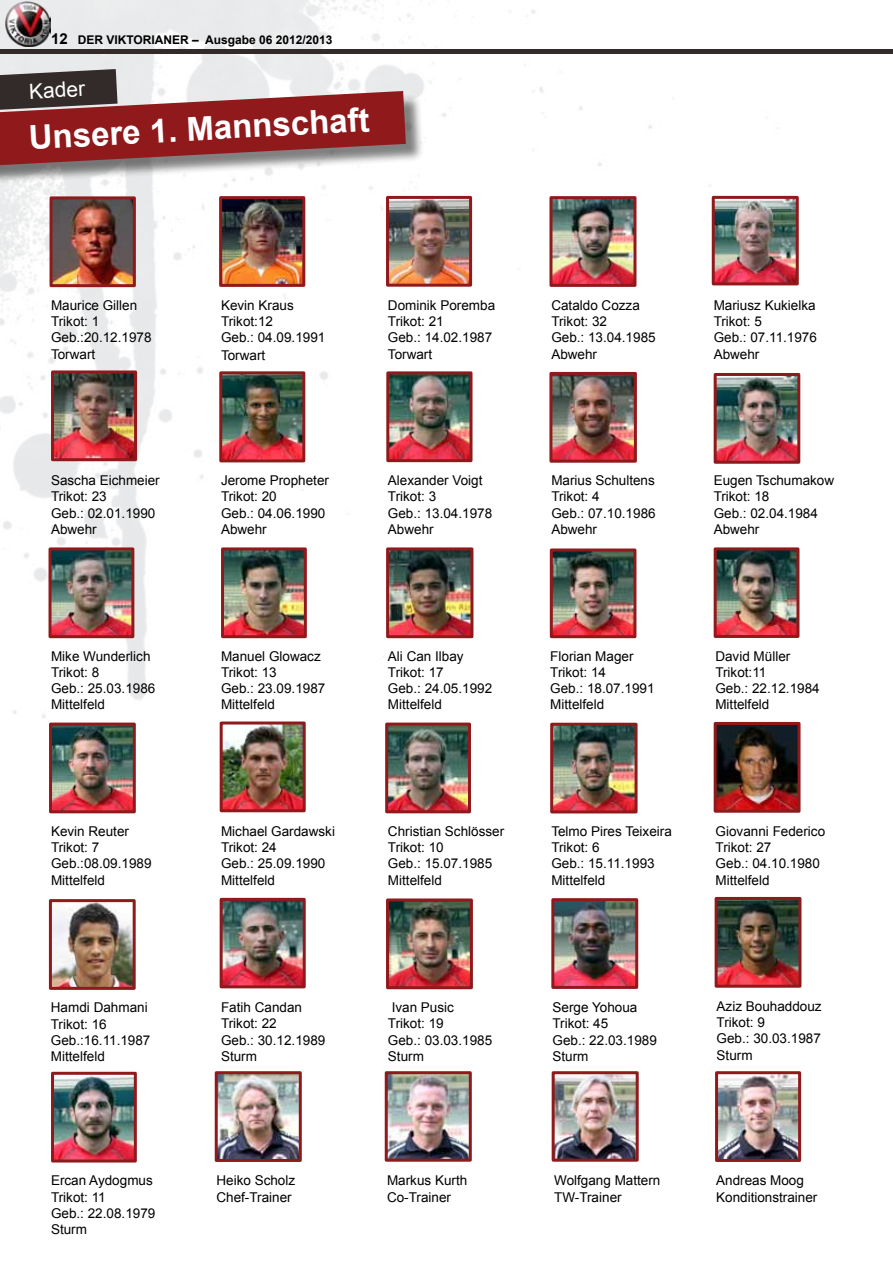
<style>
.page{position:relative;width:893px;height:1263px;background:#fff}
.page>*{position:absolute;margin:0;border:0;box-sizing:border-box;transform-origin:0 0}
.t1{font:700 33px "Arial";color:#fff}
.t2{font:21px "Arial";color:#fff}
.t3{font:13.5px/16.2px "Arial";color:#000}
.t4{font:700 12px "Arial";color:#000}
.s1{font-size:15px}
</style>
<div class="page">
<img style="left:0;top:0;width:836px;height:718px">
<img style="left:6px;top:2px;width:44px;height:45px">
<hr style="left:0;top:49px;width:893px;height:4px;background:#322b29">
<img style="left:54px;top:200px;width:78px;height:83px">
<div style="left:50px;top:196px;width:86px;height:91px;border:3px solid #90191c"></div>
<img style="left:53px;top:551px;width:77px;height:83px">
<div style="left:49px;top:547px;width:85px;height:91px;border:3px solid #90191c"></div>
<img style="left:53px;top:726px;width:79px;height:83px">
<div style="left:49px;top:722px;width:87px;height:91px;border:3px solid #90191c"></div>
<img style="left:55px;top:1076px;width:78px;height:82px">
<div style="left:51px;top:1072px;width:86px;height:90px;border:3px solid #90191c"></div>
<img style="left:219px;top:1075px;width:79px;height:83px">
<div style="left:215px;top:1071px;width:87px;height:91px;border:3px solid #90191c"></div>
<img style="left:55px;top:374px;width:78px;height:83px">
<div style="left:51px;top:370px;width:86px;height:91px;border:3px solid #90191c"></div>
<img style="left:553px;top:200px;width:79px;height:83px">
<div style="left:549px;top:196px;width:87px;height:91px;border:3px solid #90191c"></div>
<img style="left:553px;top:376px;width:80px;height:83px">
<div style="left:549px;top:372px;width:88px;height:91px;border:3px solid #90191c"></div>
<img style="left:554px;top:727px;width:80px;height:82px">
<div style="left:550px;top:723px;width:88px;height:90px;border:3px solid #90191c"></div>
<img style="left:554px;top:552px;width:78px;height:82px">
<div style="left:550px;top:548px;width:86px;height:90px;border:3px solid #90191c"></div>
<img style="left:719px;top:1075px;width:78px;height:83px">
<div style="left:715px;top:1071px;width:86px;height:91px;border:3px solid #90191c"></div>
<img style="left:555px;top:902px;width:79px;height:83px">
<div style="left:551px;top:898px;width:87px;height:91px;border:3px solid #90191c"></div>
<img style="left:716px;top:200px;width:79px;height:81px">
<div style="left:712px;top:196px;width:87px;height:89px;border:3px solid #90191c"></div>
<img style="left:718px;top:377px;width:78px;height:83px">
<div style="left:714px;top:373px;width:86px;height:91px;border:3px solid #90191c"></div>
<img style="left:718px;top:551px;width:77px;height:83px">
<div style="left:714px;top:547px;width:85px;height:91px;border:3px solid #90191c"></div>
<img style="left:718px;top:726px;width:78px;height:83px">
<div style="left:714px;top:722px;width:86px;height:91px;border:3px solid #90191c"></div>
<img style="left:390px;top:200px;width:78px;height:83px">
<div style="left:386px;top:196px;width:86px;height:91px;border:3px solid #90191c"></div>
<img style="left:390px;top:375px;width:78px;height:83px">
<div style="left:386px;top:371px;width:86px;height:91px;border:3px solid #90191c"></div>
<img style="left:390px;top:551px;width:79px;height:83px">
<div style="left:386px;top:547px;width:87px;height:91px;border:3px solid #90191c"></div>
<img style="left:389px;top:726px;width:78px;height:83px">
<div style="left:385px;top:722px;width:86px;height:91px;border:3px solid #90191c"></div>
<img style="left:390px;top:902px;width:79px;height:83px">
<div style="left:386px;top:898px;width:87px;height:91px;border:3px solid #90191c"></div>
<img style="left:556px;top:1075px;width:79px;height:83px">
<div style="left:552px;top:1071px;width:87px;height:91px;border:3px solid #90191c"></div>
<img style="left:719px;top:901px;width:78px;height:83px">
<div style="left:715px;top:897px;width:86px;height:91px;border:3px solid #90191c"></div>
<img style="left:53px;top:903px;width:79px;height:83px">
<div style="left:49px;top:899px;width:87px;height:91px;border:3px solid #90191c"></div>
<div style="left:0;top:94px;width:424px;height:91px;background:#000;opacity:.5"></div>
<img style="left:223px;top:200px;width:78px;height:83px">
<div style="left:219px;top:196px;width:86px;height:91px;border:3px solid #90191c"></div>
<img style="left:223px;top:375px;width:78px;height:83px">
<div style="left:219px;top:371px;width:86px;height:91px;border:3px solid #90191c"></div>
<img style="left:225px;top:551px;width:78px;height:83px">
<div style="left:221px;top:547px;width:86px;height:91px;border:3px solid #90191c"></div>
<img style="left:224px;top:902px;width:78px;height:82px">
<div style="left:220px;top:898px;width:86px;height:90px;border:3px solid #90191c"></div>
<img style="left:224px;top:725px;width:78px;height:83px">
<div style="left:220px;top:721px;width:86px;height:91px;border:3px solid #90191c"></div>
<img style="left:389px;top:1075px;width:79px;height:83px">
<div style="left:385px;top:1071px;width:87px;height:91px;border:3px solid #90191c"></div>
<svg style="left:0;top:69px;width:406px;height:96px;background:#9d5b5d"></svg>
<p class="t4" style="left:51px;top:32px;width:283px"><span class="s1">12</span> DER VIKTORIANER – AUSGABE 06 2012/2013</p>
<h2 class="t2" style="left:28px;top:77px;width:58px;rotate:-3deg">Kader</h2>
<h1 class="t1" style="left:28px;top:116px;width:352px;rotate:-3deg">UNSERE 1. MANNSCHAFT</h1>
<p class="t3" style="left:51px;top:297px;width:102px">Maurice Gillen<br>Trikot: 1<br>Geb.:20.12.1978<br>Torwart</p>
<p class="t3" style="left:51px;top:472px;width:110px">Sascha Eichmeier<br>Trikot: 23<br>Geb.: 02.01.1990<br>Abwehr</p>
<p class="t3" style="left:51px;top:648px;width:106px">Mike Wunderlich<br>Trikot: 8<br>Geb.: 25.03.1986<br>Mittelfeld</p>
<p class="t3" style="left:51px;top:823px;width:102px">Kevin Reuter<br>Trikot: 7<br>Geb.:08.09.1989<br>Mittelfeld</p>
<p class="t3" style="left:51px;top:1000px;width:101px">Hamdi Dahmani<br>Trikot: 16<br>Geb.:16.11.1987<br>Mittelfeld</p>
<p class="t3" style="left:51px;top:1173px;width:106px">Ercan Aydogmus<br>Trikot: 11<br>Geb.: 22.08.1979<br>Sturm</p>
<p class="t3" style="left:221px;top:297px;width:106px">Kevin Kraus<br>Trikot:12<br>Geb.: 04.09.1991</p>
<p class="t3" style="left:221px;top:348px;width:46px">Torwart</p>
<p class="t3" style="left:221px;top:472px;width:110px">Jerome Propheter<br>Trikot: 20<br>Geb.: 04.06.1990<br>Abwehr</p>
<p class="t3" style="left:221px;top:648px;width:106px">Manuel Glowacz<br>Trikot: 13<br>Geb.: 23.09.1987<br>Mittelfeld</p>
<p class="t3" style="left:221px;top:823px;width:116px">Michael Gardawski<br>Trikot: 24<br>Geb.: 25.09.1990<br>Mittelfeld</p>
<p class="t3" style="left:221px;top:999px;width:106px">Fatih Candan<br>Trikot: 22<br>Geb.: 30.12.1989<br>Sturm</p>
<p class="t3" style="left:216px;top:1173px;width:80px">Heiko Scholz<br>Chef-Trainer</p>
<p class="t3" style="left:388px;top:297px;width:109px">Dominik Poremba<br>Trikot: 21<br>Geb.: 14.02.1987<br>Torwart</p>
<p class="t3" style="left:388px;top:472px;width:106px">Alexander Voigt<br>Trikot: 3<br>Geb.: 13.04.1978<br>Abwehr</p>
<p class="t3" style="left:551px;top:297px;width:106px">Cataldo Cozza<br>Trikot: 32<br>Geb.: 13.04.1985<br>Abwehr</p>
<p class="t3" style="left:551px;top:472px;width:106px">Marius Schultens<br>Trikot: 4<br>Geb.: 07.10.1986<br>Abwehr</p>
<p class="t3" style="left:714px;top:297px;width:105px">Mariusz Kukielka<br>Trikot: 5<br>Geb.: 07.11.1976<br>Abwehr</p>
<p class="t3" style="left:714px;top:472px;width:122px">Eugen Tschumakow<br>Trikot: 18<br>Geb.: 02.04.1984<br>Abwehr</p>
<p class="t3" style="left:388px;top:648px;width:106px">Ali Can Ilbay<br>Trikot: 17<br>Geb.: 24.05.1992<br>Mittelfeld</p>
<p class="t3" style="left:550px;top:648px;width:106px">Florian Mager<br>Trikot: 14<br>Geb.: 18.07.1991<br>Mittelfeld</p>
<p class="t3" style="left:715px;top:648px;width:106px">David Müller<br>Trikot:11<br>Geb.: 22.12.1984<br>Mittelfeld</p>
<p class="t3" style="left:388px;top:823px;width:118px">Christian Schlösser<br>Trikot: 10<br>Geb.: 15.07.1985<br>Mittelfeld</p>
<p class="t3" style="left:551px;top:823px;width:122px">Telmo Pires Teixeira<br>Trikot: 6<br>Geb.: 15.11.1993<br>Mittelfeld</p>
<p class="t3" style="left:716px;top:823px;width:111px">Giovanni Federico<br>Trikot: 27<br>Geb.: 04.10.1980<br>Mittelfeld</p>
<p class="t3" style="left:388px;top:999px;width:106px">Ivan Pusic<br>Trikot: 19<br>Geb.: 03.03.1985<br>Sturm</p>
<p class="t3" style="left:387px;top:1173px;width:82px">Markus Kurth<br>Co-Trainer</p>
<p class="t3" style="left:552px;top:999px;width:106px">Serge Yohoua<br>Trikot: 45<br>Geb.: 22.03.1989<br>Sturm</p>
<p class="t3" style="left:554px;top:1173px;width:108px">Wolfgang Mattern<br>TW-Trainer</p>
<p class="t3" style="left:717px;top:998px;width:107px">Aziz Bouhaddouz<br>Trikot: 9<br>Geb.: 30.03.1987<br>Sturm</p>
<p class="t3" style="left:716px;top:1173px;width:103px">Andreas Moog<br>Konditionstrainer</p>
</div>
